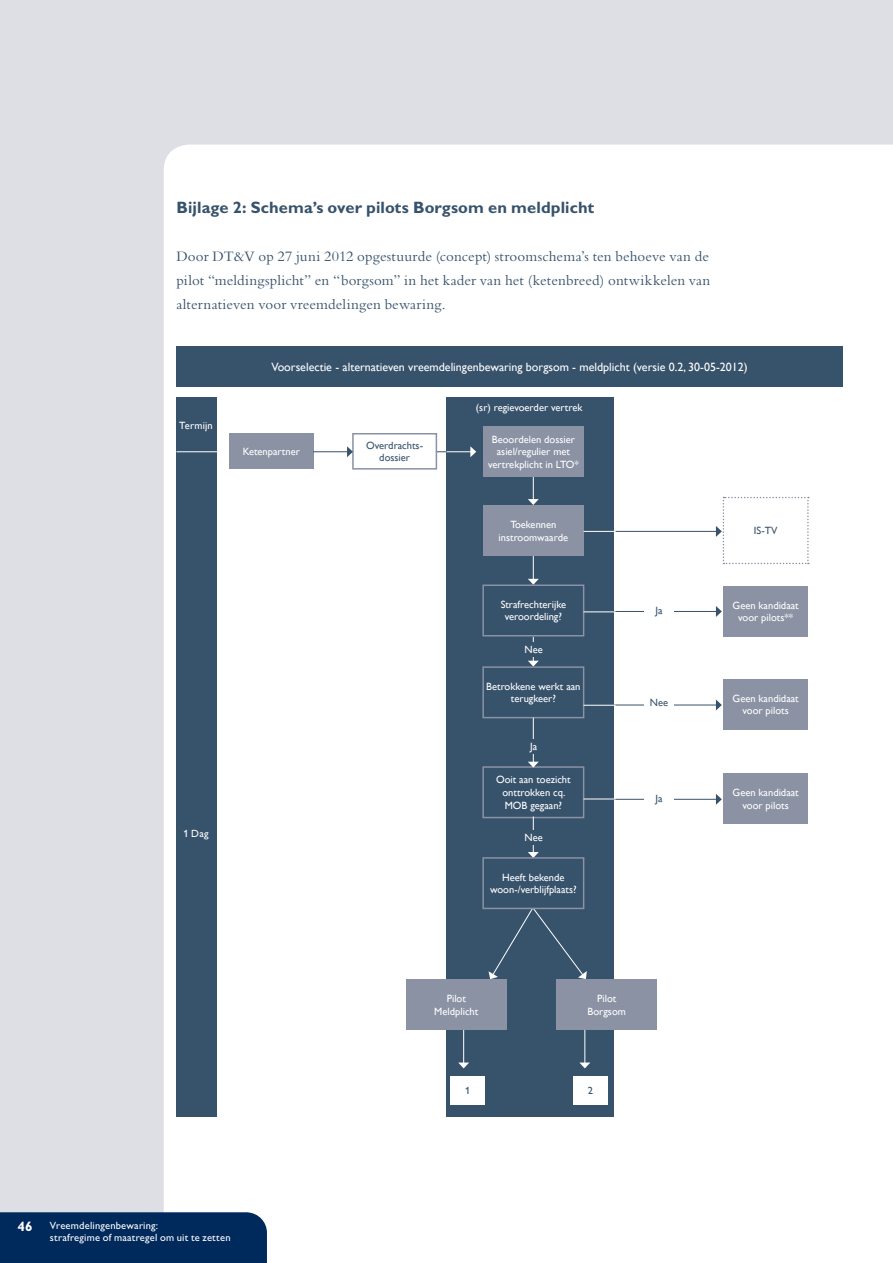
<style>
.page{position:relative;width:893px;height:1263px;background:#dddfe4}
.page>*{position:absolute;margin:0;border:0;box-sizing:border-box;transform-origin:0 0}
._1_1_KOP{font:700 16.5px "Gill Sans MT Pro";letter-spacing:.005em;color:#37526b}
.BROODTEKST{font:15px/24px "Bembo Std";letter-spacing:.01em;color:#37526b;text-align:justify}
.t1{font:700 13.5px "Gill Sans MT Pro";color:#fff}
.t2{font:12px "Gill Sans";color:#fff}
.BROODTEKST___tab_20{font:10.5px/12.6px "Gill Sans";color:#fff;text-align:center}
.BROODTEKST___tab_20-2{font:500 10.5px/12px "Gill Sans MT Pro";letter-spacing:.02em;color:#fff}
.t3{font:10.5px/12.6px "Gill Sans";color:#37526b;text-align:center}
.BROODTEKST___tab_20-3{font:500 10.5px "Gill Sans MT Pro";color:#37526b}
</style>
<div class="page">
<div style="left:164px;top:145px;width:729px;height:1118px;background:#fff"></div>
<div style="left:0;top:1212px;width:267px;height:51px;background:#00295c"></div>
<hr style="left:436px;top:451px;width:35px;height:1px;background:#37526b">
<div style="left:176px;top:398px;width:41px;height:719px;background:#37526b"></div>
<div style="left:446px;top:398px;width:168px;height:719px;background:#37526b"></div>
<hr style="left:176px;top:451px;width:42px;height:1px;background:#fff">
<div style="left:229px;top:434px;width:85px;height:35px;background:#8b92a4"></div>
<div style="left:352px;top:433px;width:85px;height:37px;border:2px solid #8b92a4"></div>
<div style="left:723px;top:586px;width:85px;height:51px;background:#8b92a4"></div>
<div style="left:723px;top:679px;width:85px;height:50px;background:#8b92a4"></div>
<div style="left:723px;top:774px;width:85px;height:50px;background:#8b92a4"></div>
<div style="left:176px;top:347px;width:667px;height:40px;background:#37526b"></div>
<hr style="left:313px;top:451px;width:35px;height:1px;background:#37526b">
<svg style="left:347px;top:446px;width:6px;height:11px"></svg>
<svg style="left:446px;top:446px;width:30px;height:11px"></svg>
<hr style="left:613px;top:531px;width:104px;height:1px;background:#37526b">
<div style="left:716px;top:497px;width:93px;height:67px;background:#fff"></div>
<hr style="left:613px;top:611px;width:104px;height:1px;background:#37526b">
<svg style="left:716px;top:606px;width:6px;height:11px"></svg>
<hr style="left:613px;top:705px;width:104px;height:1px;background:#37526b">
<svg style="left:716px;top:699px;width:6px;height:11px"></svg>
<hr style="left:613px;top:799px;width:104px;height:1px;background:#37526b">
<svg style="left:716px;top:794px;width:6px;height:11px"></svg>
<div style="left:644px;top:603px;width:30px;height:15px;background:#fff"></div>
<div style="left:644px;top:695px;width:30px;height:15px;background:#fff"></div>
<div style="left:644px;top:790px;width:30px;height:15px;background:#fff"></div>
<svg style="left:528px;top:477px;width:11px;height:28px"></svg>
<svg style="left:528px;top:556px;width:11px;height:28px"></svg>
<svg style="left:528px;top:637px;width:11px;height:29px"></svg>
<div style="left:483px;top:426px;width:101px;height:51px;background:#8b92a4"></div>
<div style="left:483px;top:505px;width:101px;height:51px;background:#8b92a4"></div>
<div style="left:482px;top:584px;width:102px;height:52px;border:2px solid #8b92a4"></div>
<hr style="left:584px;top:531px;width:32px;height:1px;background:#fff">
<div style="left:482px;top:666px;width:102px;height:52px;border:2px solid #8b92a4"></div>
<div style="left:519px;top:642px;width:30px;height:14px;background:#37526b"></div>
<div style="left:482px;top:766px;width:102px;height:52px;border:2px solid #8b92a4"></div>
<hr style="left:533px;top:718px;width:1px;height:44px;background:#fff">
<svg style="left:528px;top:762px;width:11px;height:5px"></svg>
<hr style="left:533px;top:816px;width:1px;height:37px;background:#fff">
<svg style="left:528px;top:852px;width:11px;height:5px"></svg>
<div style="left:519px;top:739px;width:30px;height:15px;background:#37526b"></div>
<div style="left:519px;top:830px;width:30px;height:15px;background:#37526b"></div>
<svg style="left:488px;top:902px;width:99px;height:77px"></svg>
<div style="left:483px;top:858px;width:101px;height:50px;background:#37526b"></div>
<div style="left:482px;top:857px;width:102px;height:52px;border:2px solid #8b92a4"></div>
<hr style="left:463px;top:1027px;width:1px;height:36px;background:#fff">
<svg style="left:458px;top:1062px;width:11px;height:6px"></svg>
<hr style="left:584px;top:1027px;width:1px;height:36px;background:#fff">
<svg style="left:579px;top:1062px;width:11px;height:6px"></svg>
<div style="left:406px;top:980px;width:101px;height:50px;background:#8b92a4"></div>
<div style="left:556px;top:980px;width:101px;height:50px;background:#8b92a4"></div>
<div style="left:451px;top:1076px;width:34px;height:29px;background:#fff"></div>
<div style="left:573px;top:1076px;width:35px;height:29px;background:#fff"></div>
<hr style="left:584px;top:611px;width:32px;height:1px;background:#fff">
<hr style="left:584px;top:705px;width:32px;height:1px;background:#fff">
<hr style="left:584px;top:799px;width:32px;height:1px;background:#fff">
<p class="_1_1_KOP" style="left:176px;top:197px;width:420px">Bijlage 2: Schema’s over pilots Borgsom en meldplicht</p>
<p class="BROODTEKST" style="left:176px;top:244px;width:535px">Door DT&amp;V op 27 juni 2012 opgestuurde (concept) stroomschema’s ten behoeve van de pilot “meldingsplicht” en “borgsom” in het kader van het (ketenbreed) ontwikkelen van alternatieven voor vreemdelingen bewaring.</p>
<p class="BROODTEKST___tab_20" style="left:179px;top:419px;width:35px">Termijn</p>
<p class="BROODTEKST___tab_20-2" style="left:183px;top:828px;width:27px">1 Dag</p>
<p class="t2" style="left:272px;top:360px;width:478px">Voorselectie - alternatieven vreemdelingenbewaring borgsom - meldplicht (versie 0.2, 30-05-2012)</p>
<p class="BROODTEKST___tab_20" style="left:243px;top:445px;width:59px">Ketenpartner</p>
<p class="t3" style="left:366px;top:439px;width:58px">Overdrachts&shy;dossier</p>
<p class="BROODTEKST___tab_20" style="left:476px;top:401px;width:108px">(sr) regievoerder vertrek</p>
<p class="BROODTEKST___tab_20" style="left:488px;top:433px;width:92px">Beoordelen dossier asiel/regulier met vertrekplicht in LTO*</p>
<p class="BROODTEKST___tab_20" style="left:510px;top:518px;width:48px">Toekennen</p>
<p class="BROODTEKST___tab_20" style="left:499px;top:531px;width:71px">instroomwaarde</p>
<p class="BROODTEKST___tab_20" style="left:501px;top:598px;width:67px">Strafrechterijke</p>
<p class="BROODTEKST___tab_20" style="left:505px;top:610px;width:59px">veroordeling?</p>
<p class="BROODTEKST___tab_20" style="left:524px;top:643px;width:20px">Nee</p>
<p class="BROODTEKST___tab_20" style="left:486px;top:680px;width:96px">Betrokkene werkt aan terugkeer?</p>
<p class="BROODTEKST___tab_20" style="left:530px;top:740px;width:9px">Ja</p>
<p class="BROODTEKST___tab_20" style="left:496px;top:773px;width:76px">Ooit aan toezicht onttrokken cq.<br>MOB gegaan?</p>
<p class="BROODTEKST___tab_20" style="left:524px;top:831px;width:20px">Nee</p>
<p class="BROODTEKST___tab_20" style="left:490px;top:870px;width:88px">Heeft bekende woon-/verblijfplaats?</p>
<p class="t3" style="left:754px;top:524px;width:25px">IS-TV</p>
<p class="t3" style="left:656px;top:604px;width:9px">Ja</p>
<p class="BROODTEKST___tab_20" style="left:733px;top:599px;width:68px">Geen kandidaat</p>
<p class="BROODTEKST___tab_20" style="left:738px;top:611px;width:56px">voor pilots**</p>
<p class="t3" style="left:650px;top:696px;width:20px">Nee</p>
<p class="BROODTEKST___tab_20" style="left:733px;top:692px;width:68px">Geen kandidaat</p>
<p class="BROODTEKST___tab_20" style="left:743px;top:704px;width:48px">voor pilots</p>
<p class="t3" style="left:656px;top:791px;width:9px">Ja</p>
<p class="BROODTEKST___tab_20" style="left:733px;top:786px;width:68px">Geen kandidaat</p>
<p class="BROODTEKST___tab_20" style="left:743px;top:799px;width:48px">voor pilots</p>
<p class="BROODTEKST___tab_20" style="left:447px;top:992px;width:21px">Pilot</p>
<p class="BROODTEKST___tab_20" style="left:434px;top:1005px;width:46px">Meldplicht</p>
<p class="BROODTEKST___tab_20" style="left:597px;top:992px;width:21px">Pilot</p>
<p class="BROODTEKST___tab_20" style="left:588px;top:1005px;width:40px">Borgsom</p>
<p class="BROODTEKST___tab_20-3" style="left:465px;top:1084px;width:7px">1</p>
<p class="BROODTEKST___tab_20-3" style="left:588px;top:1084px;width:7px">2</p>
<p class="t1" style="left:17px;top:1218px;width:17px">46</p>
<p class="BROODTEKST___tab_20-2" style="left:50px;top:1219px;width:182px">Vreemdelingenbewaring:<br>strafregime of maatregel om uit te zetten</p>
</div>
